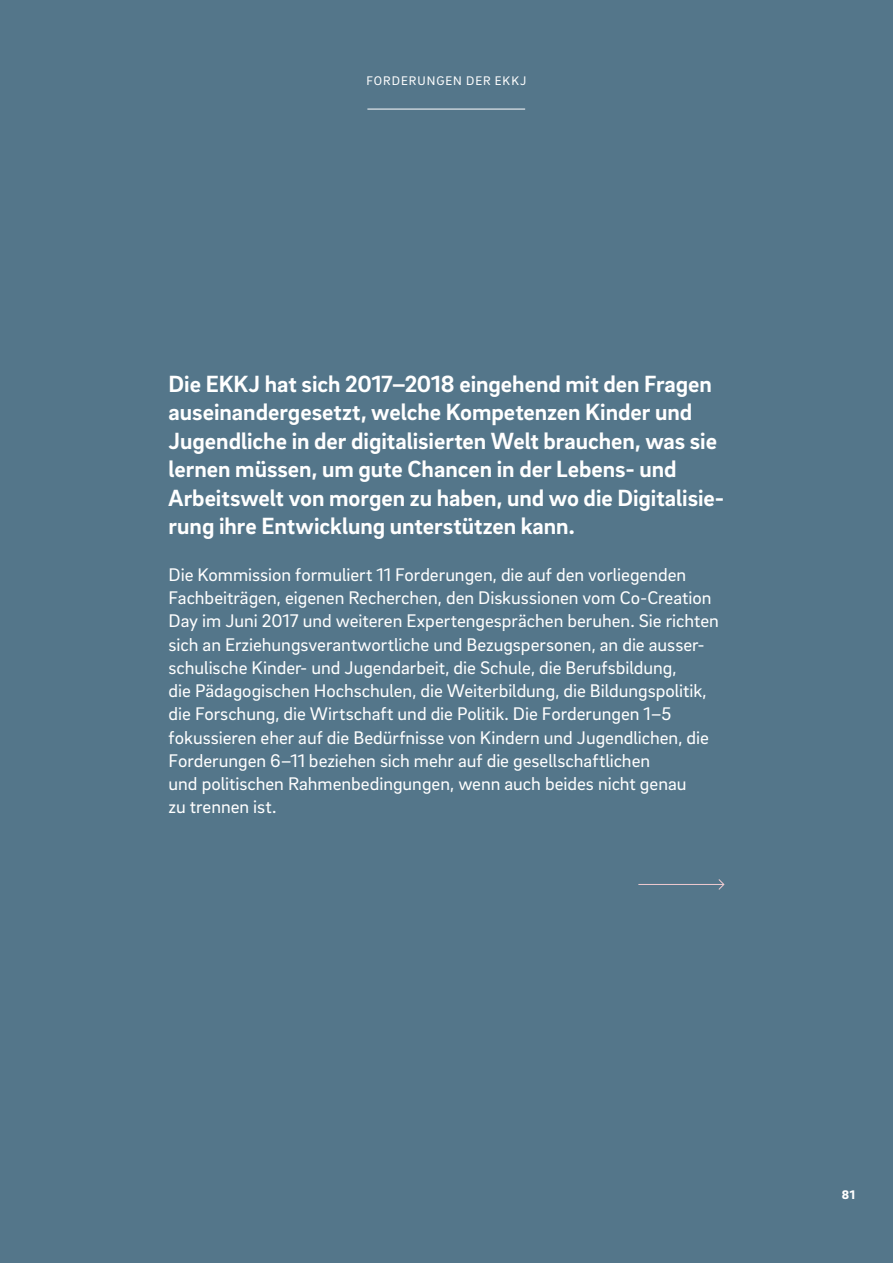
<style>
.page{position:relative;width:893px;height:1263px;background:#54768a}
.page>*{position:absolute;margin:0;border:0;box-sizing:border-box;transform-origin:0 0}
.t1{font:700 24px/28.5px "Brix Sans";color:#fff}
.t2{font:18.75px/23.2px "Brix Sans";color:#fff}
.t3{font:12.75px "Brix Sans";letter-spacing:.08em;color:#fff}
.t4{font:900 12.75px "Brix Sans";color:#fff}
</style>
<div class="page">
<hr style="left:638px;top:884px;width:85px;height:1px;background:#f1ccd1">
<svg style="left:718px;top:879px;width:7px;height:11px"></svg>
<hr style="left:367px;top:109px;width:158px;height:1px;background:#fff">
<p class="t3" style="left:366px;top:73px;width:161px">FORDERUNGEN DER EKKJ</p>
<p class="t1" style="left:169px;top:372px;width:557px">Die EKKJ hat sich 2017–2018 eingehend mit den Fragen auseinandergesetzt, welche Kompetenzen Kinder und Jugendliche in der digitalisierten Welt brauchen, was sie lernen müssen, um gute Chancen in der Lebens- und Arbeitswelt von morgen zu haben, und wo die Digitalisie&shy;rung ihre Entwicklung unterstützen kann.</p>
<p class="t2" style="left:169px;top:563px;width:552px">Die Kommission formuliert 11 Forderungen, die auf den vorliegenden Fachbeiträgen, eigenen Recherchen, den Diskussionen vom Co-Creation Day im Juni 2017 und weiteren Expertengesprächen beruhen. Sie richten sich an Erziehungsverantwortliche und Bezugspersonen, an die ausser&shy;schulische Kinder- und Jugendarbeit, die Schule, die Berufsbildung,<br>die Pädagogischen Hochschulen, die Weiterbildung, die Bildungspolitik, die Forschung, die Wirtschaft und die Politik. Die Forderungen 1–5 fokussieren eher auf die Bedürfnisse von Kindern und Jugendlichen, die Forderungen 6–11 beziehen sich mehr auf die gesellschaftlichen<br>und politischen Rahmenbedingungen, wenn auch beides nicht genau<br>zu trennen ist.</p>
<p class="t4" style="left:842px;top:1187px;width:15px">81</p>
</div>
